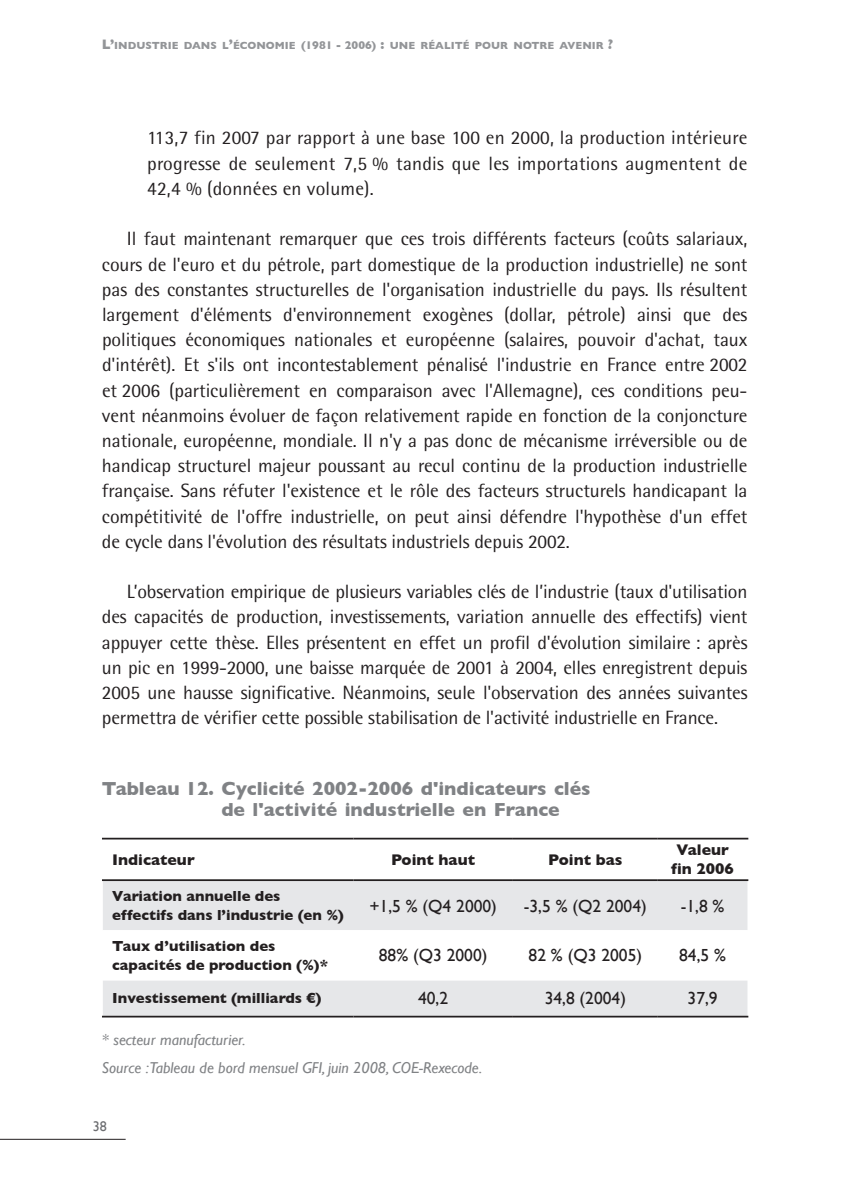
<style>
.page{position:relative;width:848px;height:1191px;background:#fff}
.page>*{position:absolute;margin:0;border:0;box-sizing:border-box;transform-origin:0 0}
.t1{font:19.25px/25.2px "Rotis Semi Sans";letter-spacing:-.005em;color:#231f20;text-align:justify}
.t2{font:700 19.25px/21px "Gill Sans";color:#808285}
.t3{font:17.5px "Gill Sans";color:#231f20}
.t4{font:italic 15.75px/28.9px "Gill Sans";color:#808285}
.t5{font:700 15.75px/19.2px "Gill Sans";color:#231f20;text-align:center}
.t6{font:700 14.88px/19.2px "Gill Sans";color:#231f20}
.t7{font:14px "Gill Sans";color:#6c6d70}
.t8{font:700 10.5px "Gill Sans";color:#939598}
.s1{font-size:14px}
.s2{font-size:11.38px}
</style>
<div class="page">
<hr style="left:0;top:1139px;width:126px;height:1px;background:#231f20">
<svg style="left:103px;top:881px;width:644px;height:134px;fill:#e6e7e9"></svg>
<hr style="left:102px;top:838px;width:251px;height:1px;background:#231f20">
<hr style="left:353px;top:838px;width:159px;height:1px;background:#231f20">
<hr style="left:512px;top:838px;width:145px;height:1px;background:#231f20">
<hr style="left:657px;top:838px;width:91px;height:1px;background:#231f20">
<hr style="left:102px;top:879px;width:251px;height:2px;background:#231f20">
<hr style="left:353px;top:879px;width:159px;height:2px;background:#231f20">
<hr style="left:512px;top:879px;width:145px;height:2px;background:#231f20">
<hr style="left:657px;top:879px;width:91px;height:2px;background:#231f20">
<hr style="left:102px;top:1015px;width:251px;height:2px;background:#231f20">
<hr style="left:353px;top:1015px;width:159px;height:2px;background:#231f20">
<hr style="left:512px;top:1015px;width:145px;height:2px;background:#231f20">
<hr style="left:657px;top:1015px;width:91px;height:2px;background:#231f20">
<p class="t8" style="left:102px;top:39px;width:512px"><span class="s1">L’</span>industrie dans l<span class="s1">’</span>économie <span class="s2">(1981 - 2006)</span> <span class="s1">:</span> une réalité pour notre avenir <span class="s1">?</span></p>
<p class="t1" style="left:147px;top:125px;width:601px">113,7 fin 2007 par rapport à une base 100 en 2000, la production intérieure progresse de seulement 7,5 % tandis que les importations augmentent de 42,4 % (données en volume).</p>
<p class="t1" style="left:102px;top:226px;width:646px;text-indent:25px">Il faut maintenant remarquer que ces trois différents facteurs (coûts salariaux, cours de l'euro et du pétrole, part domestique de la production industrielle) ne sont pas des constantes structurelles de l'organisation industrielle du pays. Ils résultent largement d'éléments d'environnement exogènes (dollar, pétrole) ainsi que des politiques économiques nationales et européenne (salaires, pouvoir d'achat, taux d'intérêt). Et s'ils ont incontestablement pénalisé l'industrie en France entre 2002 et 2006 (particulièrement en comparaison avec l'Allemagne), ces conditions peu&shy;vent néanmoins évoluer de façon relativement rapide en fonction de la conjoncture nationale, européenne, mondiale. Il n'y a pas donc de mécanisme irréversible ou de handicap structurel majeur poussant au recul continu de la production industrielle française. Sans réfuter l'existence et le rôle des facteurs structurels handicapant la compétitivité de l'offre industrielle, on peut ainsi défendre l'hypothèse d'un effet de cycle dans l'évolution des résultats industriels depuis 2002.</p>
<p class="t1" style="left:102px;top:579px;width:646px;text-indent:25px">L’observation empirique de plusieurs variables clés de l’industrie (taux d'utilisation des capacités de production, investissements, variation annuelle des effectifs) vient appuyer cette thèse. Elles présentent en effet un profil d'évolution similaire : après un pic en 1999-2000, une baisse marquée de 2001 à 2004, elles enregistrent depuis 2005 une hausse significative. Néanmoins, seule l'observation des années suivantes permettra de vérifier cette possible stabilisation de l'activité industrielle en France.</p>
<p class="t2" style="left:221px;top:778px;width:370px;text-indent:-119px">Tableau 12. Cyclicité 2002-2006 d'indicateurs clés de l'activité industrielle en France</p>
<p class="t5" style="left:112px;top:850px;width:84px">Indicateur</p>
<p class="t5" style="left:391px;top:850px;width:86px">Point haut</p>
<p class="t5" style="left:548px;top:850px;width:76px">Point bas</p>
<p class="t5" style="left:671px;top:840px;width:64px">Valeur fin 2006</p>
<p class="t6" style="left:112px;top:886px;width:233px">Variation annuelle des effectifs dans l’industrie (en %)</p>
<p class="t3" style="left:369px;top:895px;width:129px">+1,5 % (Q4 2000)</p>
<p class="t3" style="left:523px;top:895px;width:124px">-3,5 % (Q2 2004)</p>
<p class="t3" style="left:680px;top:895px;width:45px">-1,8 %</p>
<p class="t6" style="left:112px;top:936px;width:217px">Taux d’utilisation des capacités de production (%)*</p>
<p class="t3" style="left:379px;top:945px;width:110px">88% (Q3 2000)</p>
<p class="t3" style="left:528px;top:945px;width:115px">82 % (Q3 2005)</p>
<p class="t3" style="left:679px;top:945px;width:48px">84,5 %</p>
<p class="t6" style="left:112px;top:988px;width:210px">Investissement (milliards €)</p>
<p class="t3" style="left:418px;top:988px;width:32px">40,2</p>
<p class="t3" style="left:544px;top:988px;width:83px">34,8 (2004)</p>
<p class="t3" style="left:687px;top:988px;width:32px">37,9</p>
<p class="t4" style="left:102px;top:1024px;width:382px">* secteur manufacturier.<br>Source :Tableau de bord mensuel GFI, juin 2008, COE-Rexecode.</p>
<p class="t7" style="left:93px;top:1117px;width:15px">38</p>
</div>
